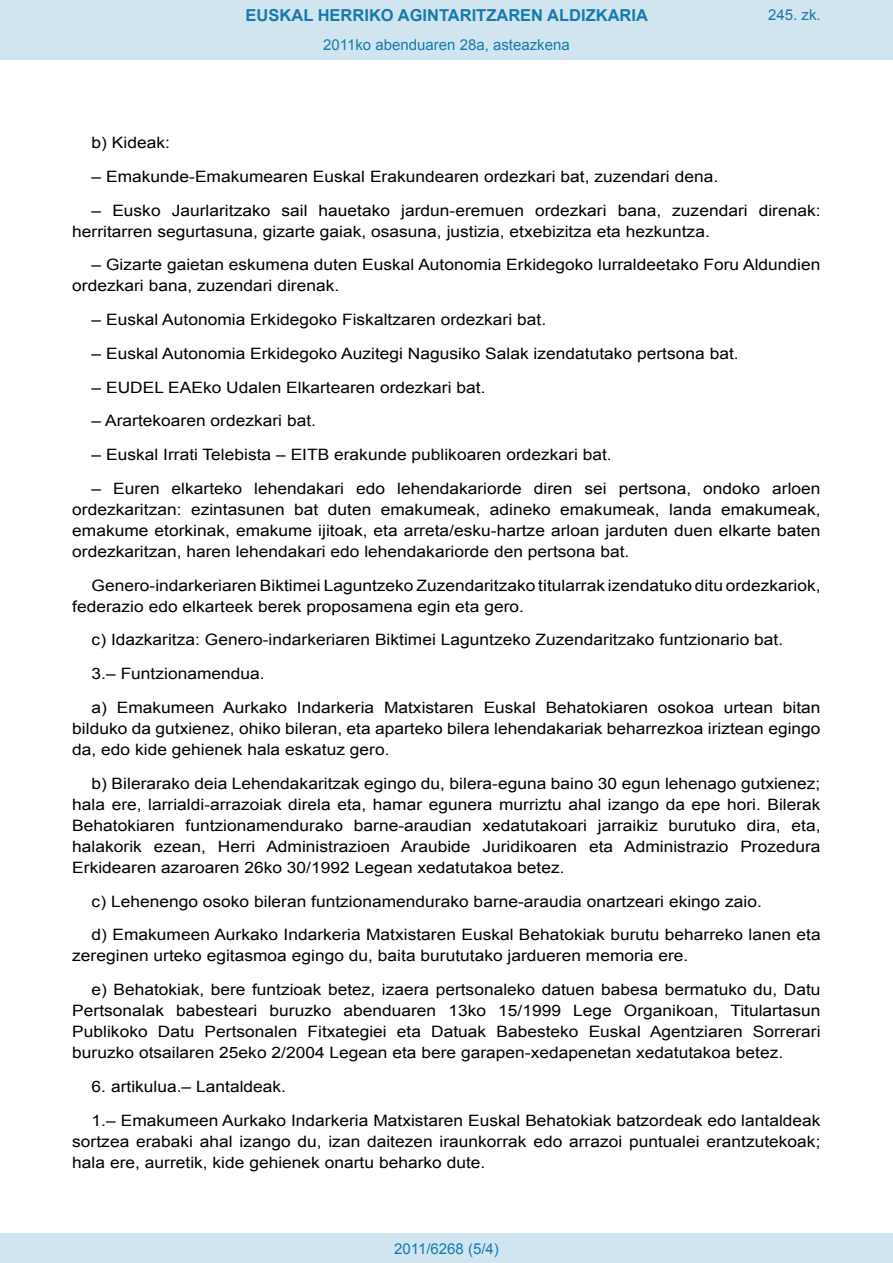
<style>
.page{position:relative;width:893px;height:1263px;background:#fff}
.page>*{position:absolute;margin:0;border:0;box-sizing:border-box;transform-origin:0 0}
.t1{font:700 16.5px "Arial";color:#1879ad}
.BOPVDetalle{font:15.6px/21px "Arial";color:#000;text-align:justify;scale:1.11 1}
.Paginacion_Centro{font:15px "Arial";color:#1879ad}
</style>
<div class="page">
<div style="left:0;top:0;width:893px;height:60px;background:#d0e5f0"></div>
<div style="left:0;top:1233px;width:893px;height:30px;background:#d0e5f0"></div>
<p class="t1" style="left:246px;top:4px;width:404px">EUSKAL HERRIKO AGINTARITZAREN ALDIZKARIA</p>
<p class="Paginacion_Centro" style="left:323px;top:35px;width:248px">2011ko abenduaren 28a, asteazkena</p>
<p class="Paginacion_Centro" style="left:768px;top:5px;width:54px">245. zk.</p>
<p class="BOPVDetalle" style="left:92px;top:132px;width:72px">b) Kideak:</p>
<p class="BOPVDetalle" style="left:92px;top:166px;width:566px">– Emakunde-Emakumearen Euskal Erakundearen ordezkari bat, zuzendari dena.</p>
<p class="BOPVDetalle" style="left:72px;top:200px;width:676px;text-indent:19px">– Eusko Jaurlaritzako sail hauetako jardun-eremuen ordezkari bana, zuzendari direnak: herritarren segurtasuna, gizarte gaiak, osasuna, justizia, etxebizitza eta hezkuntza.</p>
<p class="BOPVDetalle" style="left:72px;top:255px;width:676px;text-indent:19px">– Gizarte gaietan eskumena duten Euskal Autonomia Erkidegoko lurraldeetako Foru Aldundien ordezkari bana, zuzendari direnak.</p>
<p class="BOPVDetalle" style="left:92px;top:309px;width:411px">– Euskal Autonomia Erkidegoko Fiskaltzaren ordezkari bat.</p>
<p class="BOPVDetalle" style="left:92px;top:343px;width:584px">– Euskal Autonomia Erkidegoko Auzitegi Nagusiko Salak izendatutako pertsona bat.</p>
<p class="BOPVDetalle" style="left:92px;top:377px;width:356px">– EUDEL EAEko Udalen Elkartearen ordezkari bat.</p>
<p class="BOPVDetalle" style="left:92px;top:411px;width:204px">– Arartekoaren ordezkari bat.</p>
<p class="BOPVDetalle" style="left:92px;top:444px;width:470px">– Euskal Irrati Telebista – EITB erakunde publikoaren ordezkari bat.</p>
<p class="BOPVDetalle" style="left:72px;top:478px;width:676px;text-indent:19px">– Euren elkarteko lehendakari edo lehendakariorde diren sei pertsona, ondoko arloen ordezkaritzan: ezintasunen bat duten emakumeak, adineko emakumeak, landa emakumeak, emakume etorkinak, emakume ijitoak, eta arreta/esku-hartze arloan jarduten duen elkarte baten ordezkaritzan, haren lehendakari edo lehendakariorde den pertsona bat.</p>
<p class="BOPVDetalle" style="left:72px;top:575px;width:676px;text-indent:19px">Genero-indarkeriaren Biktimei Laguntzeko Zuzendaritzako titularrak izendatuko ditu ordezkariok, federazio edo elkarteek berek proposamena egin eta gero.</p>
<p class="BOPVDetalle" style="left:92px;top:630px;width:624px">c) Idazkaritza: Genero-indarkeriaren Biktimei Laguntzeko Zuzendaritzako funtzionario bat.</p>
<p class="BOPVDetalle" style="left:92px;top:663px;width:157px">3.– Funtzionamendua.</p>
<p class="BOPVDetalle" style="left:72px;top:697px;width:676px;text-indent:19px">a) Emakumeen Aurkako Indarkeria Matxistaren Euskal Behatokiaren osokoa urtean bitan bilduko da gutxienez, ohiko bileran, eta aparteko bilera lehendakariak beharrezkoa iriztean egingo da, edo kide gehienek hala eskatuz gero.</p>
<p class="BOPVDetalle" style="left:72px;top:773px;width:676px;text-indent:19px">b) Bilerarako deia Lehendakaritzak egingo du, bilera-eguna baino 30 egun lehenago gutxienez; hala ere, larrialdi-arrazoiak direla eta, hamar egunera murriztu ahal izango da epe hori. Bilerak Behatokiaren funtzionamendurako barne-araudian xedatutakoari jarraikiz burutuko dira, eta, halakorik ezean, Herri Administrazioen Araubide Juridikoaren eta Administrazio Prozedura Erkidearen azaroaren 26ko 30/1992 Legean xedatutakoa betez.</p>
<p class="BOPVDetalle" style="left:92px;top:891px;width:605px">c) Lehenengo osoko bileran funtzionamendurako barne-araudia onartzeari ekingo zaio.</p>
<p class="BOPVDetalle" style="left:72px;top:924px;width:676px;text-indent:19px">d) Emakumeen Aurkako Indarkeria Matxistaren Euskal Behatokiak burutu beharreko lanen eta zereginen urteko egitasmoa egingo du, baita burututako jardueren memoria ere.</p>
<p class="BOPVDetalle" style="left:72px;top:979px;width:676px;text-indent:19px">e) Behatokiak, bere funtzioak betez, izaera pertsonaleko datuen babesa bermatuko du, Datu Pertsonalak babesteari buruzko abenduaren 13ko 15/1999 Lege Organikoan, Titulartasun Publikoko Datu Pertsonalen Fitxategiei eta Datuak Babesteko Euskal Agentziaren Sorrerari buruzko otsailaren 25eko 2/2004 Legean eta bere garapen-xedapenetan xedatutakoa betez.</p>
<p class="BOPVDetalle" style="left:92px;top:1076px;width:177px">6. artikulua.– Lantaldeak.</p>
<p class="BOPVDetalle" style="left:72px;top:1110px;width:676px;text-indent:19px">1.– Emakumeen Aurkako Indarkeria Matxistaren Euskal Behatokiak batzordeak edo lantaldeak sortzea erabaki ahal izango du, izan daitezen iraunkorrak edo arrazoi puntualei erantzutekoak; hala ere, aurretik, kide gehienek onartu beharko dute.</p>
<p class="Paginacion_Centro" style="left:394px;top:1238px;width:106px">2011/6268 (5/4)</p>
</div>
